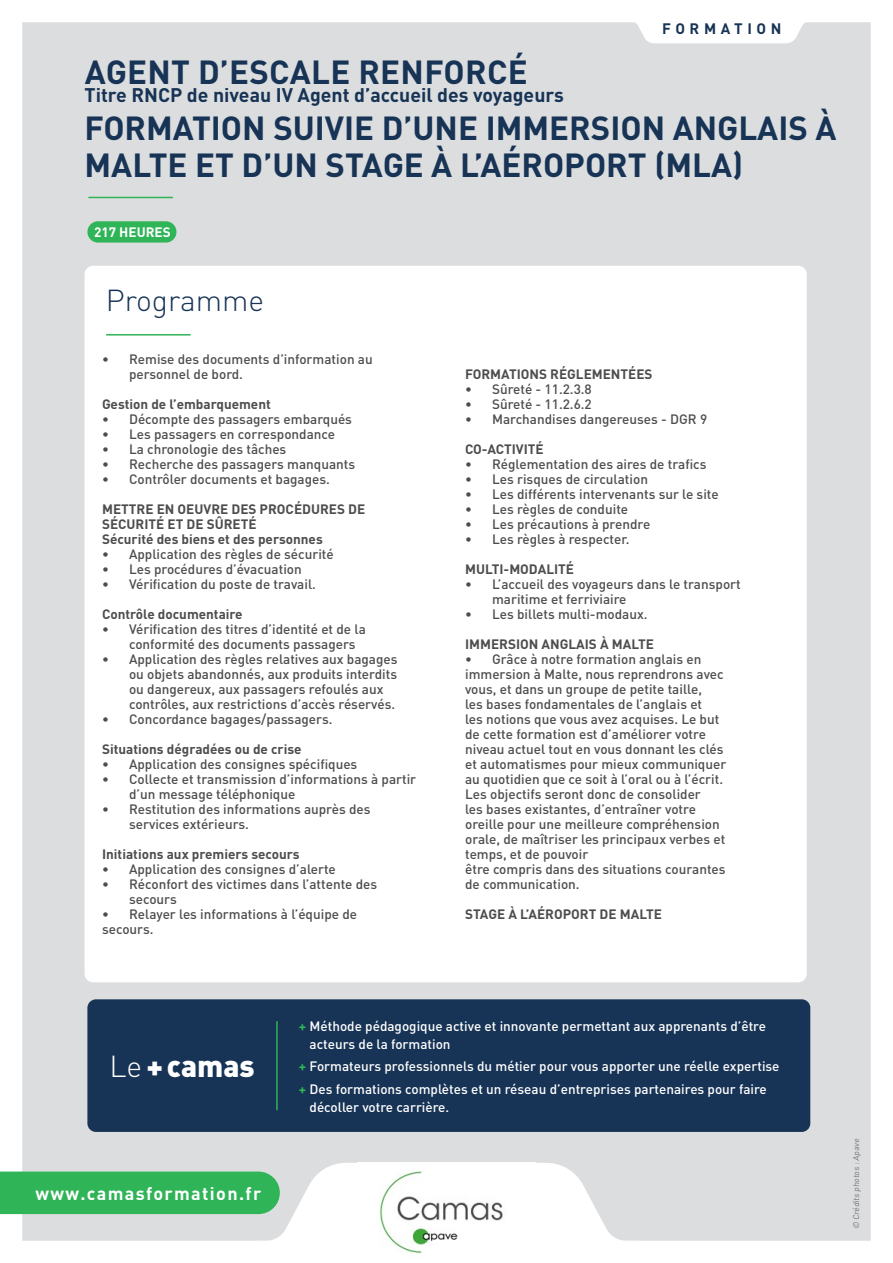
<style>
.page{position:relative;width:893px;height:1263px;background:#fff}
.page>*{position:absolute;margin:0;border:0;box-sizing:border-box;transform-origin:0 0}
.t1{font:700 33px/37.5px "DIN Pro";color:#173355}
.t2{font:300 30px "DIN Pro";color:#173355}
.t3{font:900 30px "DIN Pro";color:#fff}
.t4{font:700 19.5px "DIN Pro";color:#173355}
.t5{font:700 18px "DIN Pro";letter-spacing:.075em;color:#fff}
.t6{font:700 15px "DIN Pro";letter-spacing:.31em;color:#173355}
.t7{font:500 13.5px/15px "DIN Pro";color:#4d4d4f}
.t8{font:700 13.5px/15px "DIN Pro";color:#4d4d4f}
.t9{font:500 13.5px/18px "DIN Pro";color:#fff}
.t10{font:700 13.5px "DIN Pro";color:#fff}
.t11{font:8.25px "DIN Pro";color:#58595b}
.s1{font-weight:300}
.s2{font-weight:700;color:#2fb457}
</style>
<div class="page">
<div style="left:22px;top:22px;width:849px;height:1219px;background:#dcddde"></div>
<hr style="left:89px;top:197px;width:83px;height:1px;background:#2fb457">
<svg style="left:629px;top:22px;width:182px;height:21px"></svg>
<svg style="left:0;top:1163px;width:639px;height:78px"></svg>
<img style="left:357px;top:1163px;width:179px;height:91px">
<div style="left:87px;top:221px;width:89px;height:22px;background:#2fb457;border-radius:11px"></div>
<div style="left:87px;top:999px;width:723px;height:133px;background:#173355;border-radius:9px"></div>
<hr style="left:276px;top:1022px;width:2px;height:87px;background:#2fb457">
<div style="left:85px;top:266px;width:722px;height:716px;background:#fff;border-radius:9px"></div>
<hr style="left:107px;top:334px;width:83px;height:2px;background:#2fb457">
<p class="t6" style="left:662px;top:18px;width:121px">FORMATION</p>
<h1 class="t1" style="left:85px;top:52px;width:444px">AGENT D’ESCALE RENFORCÉ</h1>
<h3 class="t4" style="left:85px;top:82px;width:481px">Titre RNCP de niveau IV Agent d’accueil des voyageurs</h3>
<h1 class="t1" style="left:85px;top:108px;width:754px">FORMATION SUIVIE D’UNE IMMERSION ANGLAIS À<br>MALTE ET D’UN STAGE À L’AÉROPORT (MLA)</h1>
<p class="t10" style="left:94px;top:222px;width:78px">217 HEURES</p>
<h2 class="t2" style="left:106px;top:277px;width:160px">Programme</h2>
<p class="t7" style="left:129px;top:351px;width:245px;text-indent:-27px">• Remise des documents d’information au personnel de bord.</p>
<p class="t8" style="left:102px;top:396px;width:170px">Gestion de l’embarquement</p>
<p class="t7" style="left:102px;top:411px;width:251px">• Décompte des passagers embarqués</p>
<p class="t7" style="left:102px;top:426px;width:235px">• Les passagers en correspondance</p>
<p class="t7" style="left:102px;top:441px;width:186px">• La chronologie des tâches</p>
<p class="t7" style="left:102px;top:456px;width:255px">• Recherche des passagers manquants</p>
<p class="t7" style="left:102px;top:471px;width:229px">• Contrôler documents et bagages.</p>
<p class="t8" style="left:102px;top:501px;width:265px">METTRE EN OEUVRE DES PROCÉDURES DE<br>SÉCURITÉ ET DE SÛRETÉ<br>Sécurité des biens et des personnes</p>
<p class="t7" style="left:102px;top:546px;width:233px">• Application des règles de sécurité</p>
<p class="t7" style="left:102px;top:561px;width:201px">• Les procédures d’évacuation</p>
<p class="t7" style="left:102px;top:576px;width:215px">• Vérification du poste de travail.</p>
<p class="t8" style="left:102px;top:606px;width:142px">Contrôle documentaire</p>
<p class="t7" style="left:129px;top:621px;width:238px;text-indent:-27px">• Vérification des titres d’identité et de la conformité des documents passagers</p>
<p class="t7" style="left:129px;top:651px;width:270px;text-indent:-27px">• Application des règles relatives aux bagages ou objets abandonnés, aux produits interdits ou dangereux, aux passagers refoulés aux contrôles, aux restrictions d’accès réservés.</p>
<p class="t7" style="left:102px;top:711px;width:232px">• Concordance bagages/passagers.</p>
<p class="t8" style="left:102px;top:741px;width:201px">Situations dégradées ou de crise</p>
<p class="t7" style="left:102px;top:756px;width:257px">• Application des consignes spécifiques</p>
<p class="t7" style="left:129px;top:771px;width:289px;text-indent:-27px">• Collecte et transmission d’informations à partir d’un message téléphonique</p>
<p class="t7" style="left:129px;top:801px;width:243px;text-indent:-27px">• Restitution des informations auprès des services extérieurs.</p>
<p class="t8" style="left:102px;top:846px;width:199px">Initiations aux premiers secours</p>
<p class="t7" style="left:102px;top:861px;width:235px">• Application des consignes d’alerte</p>
<p class="t7" style="left:129px;top:876px;width:250px;text-indent:-27px">• Réconfort des victimes dans l’attente des secours</p>
<p class="t7" style="left:102px;top:906px;width:256px">• Relayer les informations à l’équipe de secours.</p>
<p class="t8" style="left:465px;top:366px;width:189px">FORMATIONS RÉGLEMENTÉES</p>
<p class="t7" style="left:465px;top:381px;width:128px">• Sûreté - 11.2.3.8</p>
<p class="t7" style="left:465px;top:396px;width:128px">• Sûreté - 11.2.6.2</p>
<p class="t7" style="left:465px;top:411px;width:244px">• Marchandises dangereuses - DGR 9</p>
<p class="t8" style="left:465px;top:441px;width:80px">CO-ACTIVITÉ</p>
<p class="t7" style="left:465px;top:456px;width:243px">• Réglementation des aires de trafics</p>
<p class="t7" style="left:465px;top:471px;width:184px">• Les risques de circulation</p>
<p class="t7" style="left:465px;top:486px;width:255px">• Les différents intervenants sur le site</p>
<p class="t7" style="left:465px;top:501px;width:165px">• Les règles de conduite</p>
<p class="t7" style="left:465px;top:516px;width:187px">• Les précautions à prendre</p>
<p class="t7" style="left:465px;top:531px;width:166px">• Les règles à respecter.</p>
<p class="t8" style="left:465px;top:561px;width:110px">MULTI-MODALITÉ</p>
<p class="t7" style="left:492px;top:576px;width:250px;text-indent:-27px">• L’accueil des voyageurs dans le transport maritime et ferriviaire</p>
<p class="t7" style="left:465px;top:606px;width:184px">• Les billets multi-modaux.</p>
<p class="t8" style="left:465px;top:636px;width:190px">IMMERSION ANGLAIS À MALTE</p>
<p class="t7" style="left:465px;top:651px;width:263px">• Grâce à notre formation anglais en immersion à Malte, nous reprendrons avec vous, et dans un groupe de petite taille,<br>les bases fondamentales de l’anglais et<br>les notions que vous avez acquises. Le but de cette formation est d’améliorer votre niveau actuel tout en vous donnant les clés et automatismes pour mieux communiquer au quotidien que ce soit à l’oral ou à l’écrit.<br>Les objectifs seront donc de consolider<br>les bases existantes, d’entraîner votre oreille pour une meilleure compréhension orale, de maîtriser les principaux verbes et temps, et de pouvoir<br>être compris dans des situations courantes de communication.</p>
<p class="t8" style="left:465px;top:906px;width:198px">STAGE À L’AÉROPORT DE MALTE</p>
<h2 class="t3" style="left:109px;top:1046px;width:147px"><span class="s1">Le</span> + camas</h2>
<h3 class="t5" style="left:35px;top:1181px;width:227px">www.camasformation.fr</h3>
<p class="t9" style="left:310px;top:1017px;width:458px;text-indent:-11px"><span class="s2">+</span> Méthode pédagogique active et innovante permettant aux apprenants d’être acteurs de la formation</p>
<p class="t9" style="left:299px;top:1055px;width:482px;line-height:22.2px"><span class="s2">+</span> Formateurs professionnels du métier pour vous apporter une réelle expertise <span class="s2">+</span> Des formations complètes et un réseau d’entreprises partenaires pour faire</p>
<p class="t9" style="left:310px;top:1097px;width:141px">décoller votre carrière.</p>
<p class="t11" style="left:850px;top:1229px;width:94px;rotate:-90deg">© Crédits photos : Apave</p>
</div>
